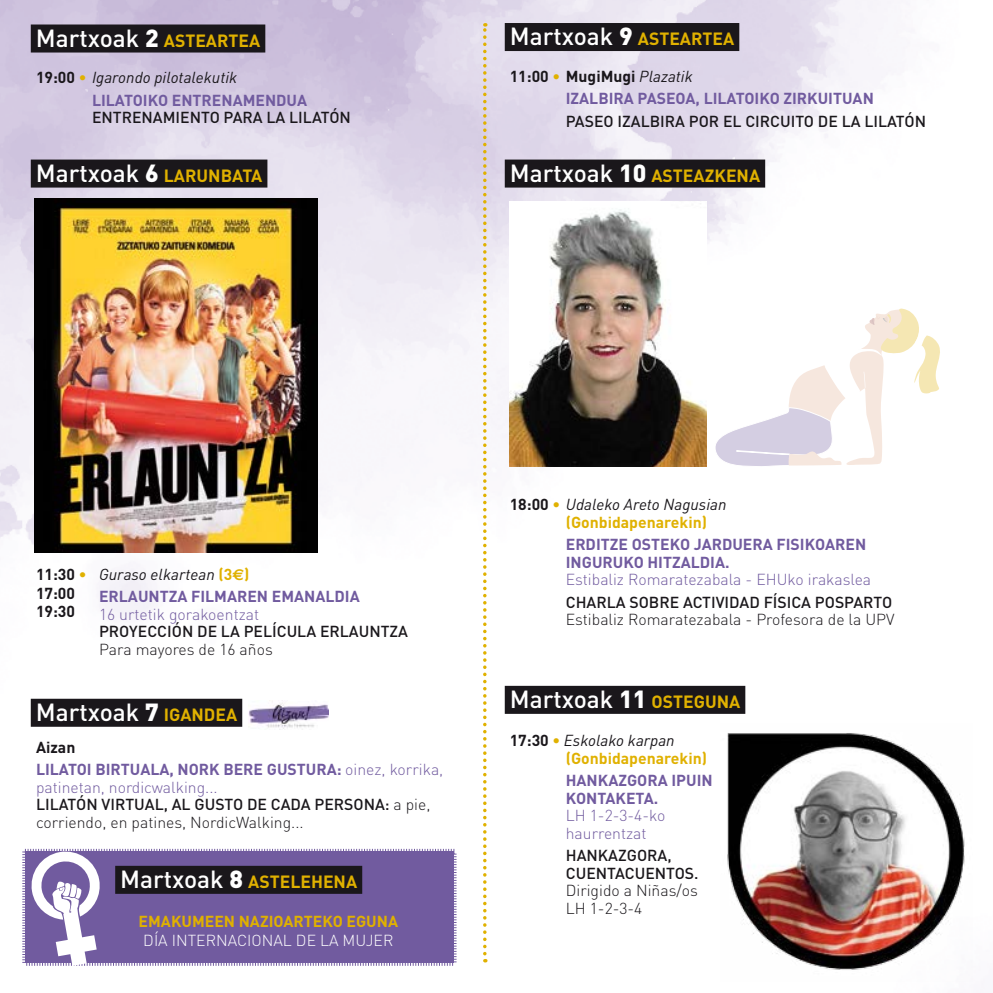
<style>
.page{position:relative;width:993px;height:993px;background:#fff}
.page>*{position:absolute;margin:0;border:0;box-sizing:border-box;transform-origin:0 0}
.t1{font:500 24.5px "DIN";color:#fff}
.t2{font:700 17.5px "DIN";color:#e0b100}
.t3{font:700 15.75px/22.4px "DIN";color:#715b9f}
.t4{font:300 15.75px/17.5px "DIN";color:#1a171b}
.t5{font:500 15.75px/17.5px "DIN";color:#1a171b}
.t6{font:300 15.75px/17.5px "DIN";color:#715b9f}
.t7{font:700 15.75px/17.5px "DIN";color:#e0b100}
.t8{font:italic 15.75px/17.5px "DIN";color:#1a171b}
.t9{font:300 15.75px "DIN";color:#fff}
.t10{font:700 15.75px/17.5px "DIN";color:#1a171b}
.s1{font-weight:500;font-size:24.5px;color:#fff}
.s2{font-weight:900;font-size:24.5px;color:#fff}
.s3{color:#1a171b}
.s4{color:#e0b100}
.s5{font-weight:400;font-style:italic;color:#1a171b}
.s6{font-family:"Euro Sans";color:#e0b100}
.s7{font-weight:900}
.s8{font-weight:700;font-size:17.5px;color:#e0b100}
.s9{font-weight:300}
.s10{color:#715b9f}
.s11{font-weight:500}
.s12{font-weight:700;font-style:normal}
.s13{font-weight:700;font-style:normal;color:#e0b100}
</style>
<div class="page">
<img style="left:0;top:0;width:891px;height:963px">
<hr style="left:992px;top:631px;width:1px;height:361px;background:#eac761">
<svg style="left:21px;top:847px;width:436px;height:119px;background:#7a66a5"></svg>
<div style="left:504px;top:23px;width:235px;height:28px;background:#1a171b"></div>
<div style="left:504px;top:159px;width:261px;height:28px;background:#1a171b"></div>
<div style="left:504px;top:685px;width:241px;height:28px;background:#1a171b"></div>
<div style="left:31px;top:24px;width:234px;height:28px;background:#1a171b"></div>
<div style="left:31px;top:159px;width:236px;height:28px;background:#1a171b"></div>
<div style="left:31px;top:698px;width:211px;height:28px;background:#1a171b"></div>
<div style="left:115px;top:865px;width:247px;height:28px;background:#1a171b"></div>
<svg style="left:29px;top:848px;width:73px;height:117px"></svg>
<img style="left:35px;top:199px;width:283px;height:353px">
<img style="left:509px;top:201px;width:196px;height:265px">
<img style="left:720px;top:722px;width:245px;height:248px">
<svg style="left:483px;top:23px;width:3px;height:939px"></svg>
<svg style="left:711px;top:308px;width:229px;height:159px"></svg>
<img style="left:248px;top:699px;width:81px;height:30px">
<p class="t2" style="left:36px;top:29px;width:226px"><span class="s1">Martxoak</span> <span class="s2">2</span> ASTEARTEA</p>
<p class="t2" style="left:509px;top:28px;width:226px"><span class="s1">Martxoak</span> <span class="s2">9</span> ASTEARTEA</p>
<p class="t3" style="left:92px;top:66px;width:217px;text-indent:-56px"><span class="s3">19:00</span> <span class="s4">•</span> <span class="s5">Igarondo pilotalekutik<br></span>LILATOIKO ENTRENAMENDUA</p>
<p class="t5" style="left:92px;top:108px;width:260px">ENTRENAMIENTO PARA LA LILATÓN</p>
<p class="t3" style="left:565px;top:64px;width:309px;text-indent:-56px"><span class="s3">11:00</span> <span class="s4">•</span> <span class="s3">MugiMugi</span> <span class="s5">Plazatik<br></span>IZALBIRA PASEOA, LILATOIKO ZIRKUITUAN</p>
<p class="t5" style="left:565px;top:112px;width:361px">PASEO IZALBIRA POR EL CIRCUITO DE LA LILATÓN</p>
<p class="t2" style="left:36px;top:164px;width:228px"><span class="s1">Martxoak</span> <span class="s2">6</span> LARUNBATA</p>
<p class="t2" style="left:509px;top:164px;width:252px"><span class="s1">Martxoak</span> <span class="s2">10</span> ASTEAZKENA</p>
<p class="t3" style="left:99px;top:562px;width:262px;text-indent:-63px"><span class="s3">11:30</span> <span class="s4">•</span> <span class="s5">Guraso elkartean</span> <span class="s4">(3</span><span class="s6">€</span><span class="s4">)<br></span>ERLAUNTZA FILMAREN EMANALDIA</p>
<p class="t6" style="left:99px;top:605px;width:162px">16 urtetik gorakoentzat</p>
<p class="t5" style="left:99px;top:622px;width:310px">PROYECCIÓN DE LA PELÍCULA ERLAUNTZA</p>
<p class="t4" style="left:99px;top:640px;width:175px">Para mayores de 16 años</p>
<p class="t10" style="left:36px;top:584px;width:41px">17:00<br>19:30</p>
<h1 class="t1" style="left:36px;top:696px;width:203px">Martxoak <span class="s7">7</span> <span class="s8">IGANDEA</span></h1>
<p class="t3" style="left:36px;top:735px;width:408px"><span class="s3">Aizan<br></span>LILATOI BIRTUALA, NORK BERE GUSTURA: <span class="s9">oinez, korrika,</span></p>
<p class="t4" style="left:36px;top:778px;width:396px"><span class="s10">patinetan, nordicwalking...<br></span><span class="s11">LILATÓN VIRTUAL, AL GUSTO DE CADA PERSONA:</span> a pie, corriendo, en patines, NordicWalking...</p>
<p class="t2" style="left:120px;top:870px;width:238px"><span class="s1">Martxoak</span> <span class="s2">8</span> ASTELEHENA</p>
<p class="t7" style="left:139px;top:911px;width:261px">EMAKUMEEN NAZIOARTEKO EGUNA</p>
<p class="t9" style="left:143px;top:929px;width:251px">DÍA INTERNACIONAL DE LA MUJER</p>
<p class="t8" style="left:565px;top:495px;width:162px;text-indent:-56px"><span class="s12">18:00</span> <span class="s13">•</span> Udaleko Areto Nagusian <span class="s13">(Gonbidapenarekin)</span></p>
<p class="t3" style="left:565px;top:535px;width:302px;line-height:17.5px">ERDITZE OSTEKO JARDUERA FISIKOAREN<br>INGURUKO HITZALDIA.</p>
<p class="t6" style="left:565px;top:570px;width:307px">Estibaliz Romaratezabala - EHUko irakaslea</p>
<p class="t5" style="left:565px;top:592px;width:328px">CHARLA SOBRE ACTIVIDAD FÍSICA POSPARTO</p>
<p class="t4" style="left:565px;top:610px;width:330px">Estibaliz Romaratezabala - Profesora de la UPV</p>
<h1 class="t1" style="left:509px;top:683px;width:232px">Martxoak <span class="s7">11</span> <span class="s8">OSTEGUNA</span></h1>
<p class="t7" style="left:565px;top:730px;width:143px;text-indent:-56px"><span class="s3">17:30</span> • <span class="s5">Eskolako karpan </span>(Gonbidapenarekin)</p>
<p class="t3" style="left:565px;top:770px;width:148px;line-height:17.5px">HANKAZGORA IPUIN<br>KONTAKETA.</p>
<p class="t6" style="left:565px;top:806px;width:101px">LH 1-2-3-4-ko haurrentzat</p>
<p class="t5" style="left:565px;top:845px;width:134px">HANKAZGORA,<br>CUENTACUENTOS.</p>
<p class="t4" style="left:565px;top:881px;width:134px">Dirigido a Niñas/os<br>LH 1-2-3-4</p>
</div>
